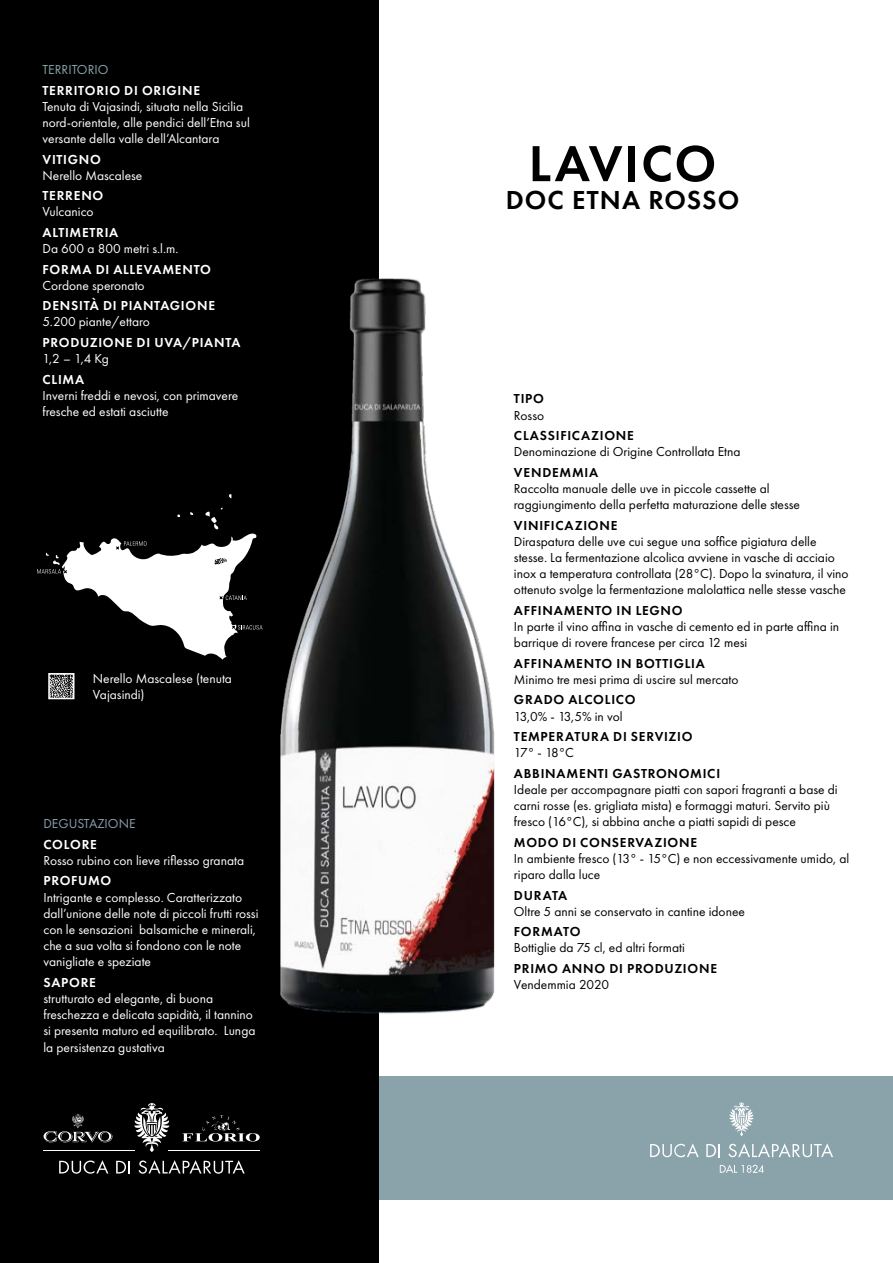
<style>
.page{position:relative;width:893px;height:1263px;background:#fff}
.page>*{position:absolute;margin:0;border:0;box-sizing:border-box;transform-origin:0 0}
.t1{font:600 52.5px "Futura PT";letter-spacing:.035em;color:#000}
.t2{font:600 27px "Futura PT";letter-spacing:.04em;color:#000}
.t3{font:13.5px/16.2px "Futura PT";color:#000}
.t4{font:13.5px/16.2px "Futura PT";color:#fff}
.t5{font:600 13.5px "Futura PT";letter-spacing:.055em;color:#000}
.t6{font:600 13.5px "Futura PT";letter-spacing:.055em;color:#fff}
.t7{font:13.5px "Futura PT";color:#8aa2aa}
</style>
<div class="page">
<div style="left:0;top:0;width:379px;height:1263px;background:#000"></div>
<div style="left:379px;top:1076px;width:514px;height:123px;background:#8aa2aa"></div>
<svg style="left:650px;top:1143px;width:49px;height:14px"></svg>
<svg style="left:706px;top:1144px;width:14px;height:13px"></svg>
<svg style="left:728px;top:1143px;width:105px;height:15px"></svg>
<svg style="left:729px;top:1102px;width:25px;height:34px"></svg>
<svg style="left:720px;top:1164px;width:44px;height:9px"></svg>
<svg style="left:51px;top:676px;width:20px;height:20px"></svg>
<div style="left:48px;top:673px;width:26px;height:26px;border:2px solid #fff"></div>
<svg style="left:37px;top:507px;width:226px;height:153px"></svg>
<img style="left:280px;top:278px;width:215px;height:736px">
<svg style="left:59px;top:1160px;width:49px;height:14px"></svg>
<svg style="left:116px;top:1161px;width:14px;height:12px"></svg>
<svg style="left:139px;top:1160px;width:106px;height:14px"></svg>
<hr style="left:44px;top:1150px;width:91px;height:1px;background:#fff">
<hr style="left:169px;top:1150px;width:91px;height:1px;background:#fff">
<svg style="left:182px;top:1115px;width:78px;height:26px"></svg>
<svg style="left:44px;top:1113px;width:68px;height:30px"></svg>
<svg style="left:134px;top:1103px;width:36px;height:49px"></svg>
<p class="t7" style="left:43px;top:62px;width:67px">TERRITORIO</p>
<p class="t6" style="left:43px;top:82px;width:159px">TERRITORIO DI ORIGINE</p>
<p class="t4" style="left:43px;top:98px;width:209px">Tenuta di Vajasindi, situata nella Sicilia nord-orientale, alle pendici dell’Etna sul versante della valle dell’Alcantara</p>
<p class="t6" style="left:43px;top:151px;width:60px">VITIGNO</p>
<p class="t4" style="left:43px;top:167px;width:101px">Nerello Mascalese</p>
<p class="t6" style="left:43px;top:187px;width:62px">TERRENO</p>
<p class="t4" style="left:43px;top:204px;width:53px">Vulcanico</p>
<p class="t6" style="left:43px;top:224px;width:77px">ALTIMETRIA</p>
<p class="t4" style="left:43px;top:240px;width:137px">Da 600 a 800 metri s.l.m.</p>
<p class="t6" style="left:43px;top:261px;width:170px">FORMA DI ALLEVAMENTO</p>
<p class="t4" style="left:43px;top:277px;width:104px">Cordone speronato</p>
<p class="t6" style="left:43px;top:297px;width:174px">DENSITÀ DI PIANTAGIONE</p>
<p class="t4" style="left:43px;top:314px;width:109px">5.200 piante/ettaro</p>
<p class="t6" style="left:43px;top:334px;width:200px">PRODUZIONE DI UVA/PIANTA</p>
<p class="t4" style="left:43px;top:350px;width:68px">1,2 – 1,4 Kg</p>
<p class="t6" style="left:43px;top:371px;width:43px">CLIMA</p>
<p class="t4" style="left:43px;top:387px;width:197px">Inverni freddi e nevosi, con primavere fresche ed estati asciutte</p>
<p class="t4" style="left:93px;top:670px;width:141px">Nerello Mascalese (tenuta<br>Vajasindi)</p>
<p class="t7" style="left:43px;top:816px;width:94px">DEGUSTAZIONE</p>
<p class="t6" style="left:44px;top:836px;width:55px">COLORE</p>
<p class="t4" style="left:43px;top:852px;width:202px">Rosso rubino con lieve riflesso granata</p>
<p class="t6" style="left:44px;top:872px;width:69px">PROFUMO</p>
<p class="t4" style="left:43px;top:889px;width:217px">Intrigante e complesso. Caratterizzato dall’unione delle note di piccoli frutti rossi con le sensazioni balsamiche e minerali, che a sua volta si fondono con le note vanigliate e speziate</p>
<p class="t6" style="left:44px;top:974px;width:54px">SAPORE</p>
<p class="t4" style="left:43px;top:990px;width:214px">strutturato ed elegante, di buona freschezza e delicata sapidità, il tannino si presenta maturo ed equilibrato. Lunga la persistenza gustativa</p>
<h1 class="t1" style="left:529px;top:131px;width:189px">LAVICO</h1>
<h2 class="t2" style="left:506px;top:184px;width:235px">DOC ETNA ROSSO</h2>
<p class="t5" style="left:514px;top:390px;width:32px">TIPO</p>
<p class="t3" style="left:514px;top:407px;width:32px">Rosso</p>
<p class="t5" style="left:514px;top:427px;width:121px">CLASSIFICAZIONE</p>
<p class="t3" style="left:514px;top:443px;width:228px">Denominazione di Origine Controllata Etna</p>
<p class="t5" style="left:514px;top:464px;width:86px">VENDEMMIA</p>
<p class="t3" style="left:514px;top:480px;width:288px">Raccolta manuale delle uve in piccole cassette al raggiungimento della perfetta maturazione delle stesse</p>
<p class="t5" style="left:514px;top:517px;width:105px">VINIFICAZIONE</p>
<p class="t3" style="left:514px;top:533px;width:336px">Diraspatura delle uve cui segue una soffice pigiatura delle stesse. La fermentazione alcolica avviene in vasche di acciaio inox a temperatura controllata (28°C). Dopo la svinatura, il vino ottenuto svolge la fermentazione malolattica nelle stesse vasche</p>
<p class="t5" style="left:514px;top:602px;width:170px">AFFINAMENTO IN LEGNO</p>
<p class="t3" style="left:514px;top:618px;width:327px">In parte il vino affina in vasche di cemento ed in parte affina in barrique di rovere francese per circa 12 mesi</p>
<p class="t5" style="left:514px;top:655px;width:192px">AFFINAMENTO IN BOTTIGLIA</p>
<p class="t3" style="left:514px;top:671px;width:226px">Minimo tre mesi prima di uscire sul mercato</p>
<p class="t5" style="left:514px;top:691px;width:123px">GRADO ALCOLICO</p>
<p class="t3" style="left:514px;top:708px;width:110px">13,0% - 13,5% in vol</p>
<p class="t5" style="left:514px;top:728px;width:180px">TEMPERATURA DI SERVIZIO</p>
<p class="t3" style="left:514px;top:744px;width:62px">17° - 18°C</p>
<p class="t5" style="left:514px;top:765px;width:208px">ABBINAMENTI GASTRONOMICI</p>
<p class="t3" style="left:514px;top:781px;width:325px">Ideale per accompagnare piatti con sapori fragranti a base di carni rosse (es. grigliata mista) e formaggi maturi. Servito più fresco (16°C), si abbina anche a piatti sapidi di pesce</p>
<p class="t5" style="left:514px;top:834px;width:185px">MODO DI CONSERVAZIONE</p>
<p class="t3" style="left:514px;top:850px;width:337px">In ambiente fresco (13° - 15°C) e non eccessivamente umido, al riparo dalla luce</p>
<p class="t5" style="left:514px;top:886px;width:55px">DURATA</p>
<p class="t3" style="left:514px;top:903px;width:233px">Oltre 5 anni se conservato in cantine idonee</p>
<p class="t5" style="left:514px;top:923px;width:68px">FORMATO</p>
<p class="t3" style="left:514px;top:940px;width:172px">Bottiglie da 75 cl, ed altri formati</p>
<p class="t5" style="left:514px;top:960px;width:205px">PRIMO ANNO DI PRODUZIONE</p>
<p class="t3" style="left:514px;top:976px;width:97px">Vendemmia 2020</p>
</div>
